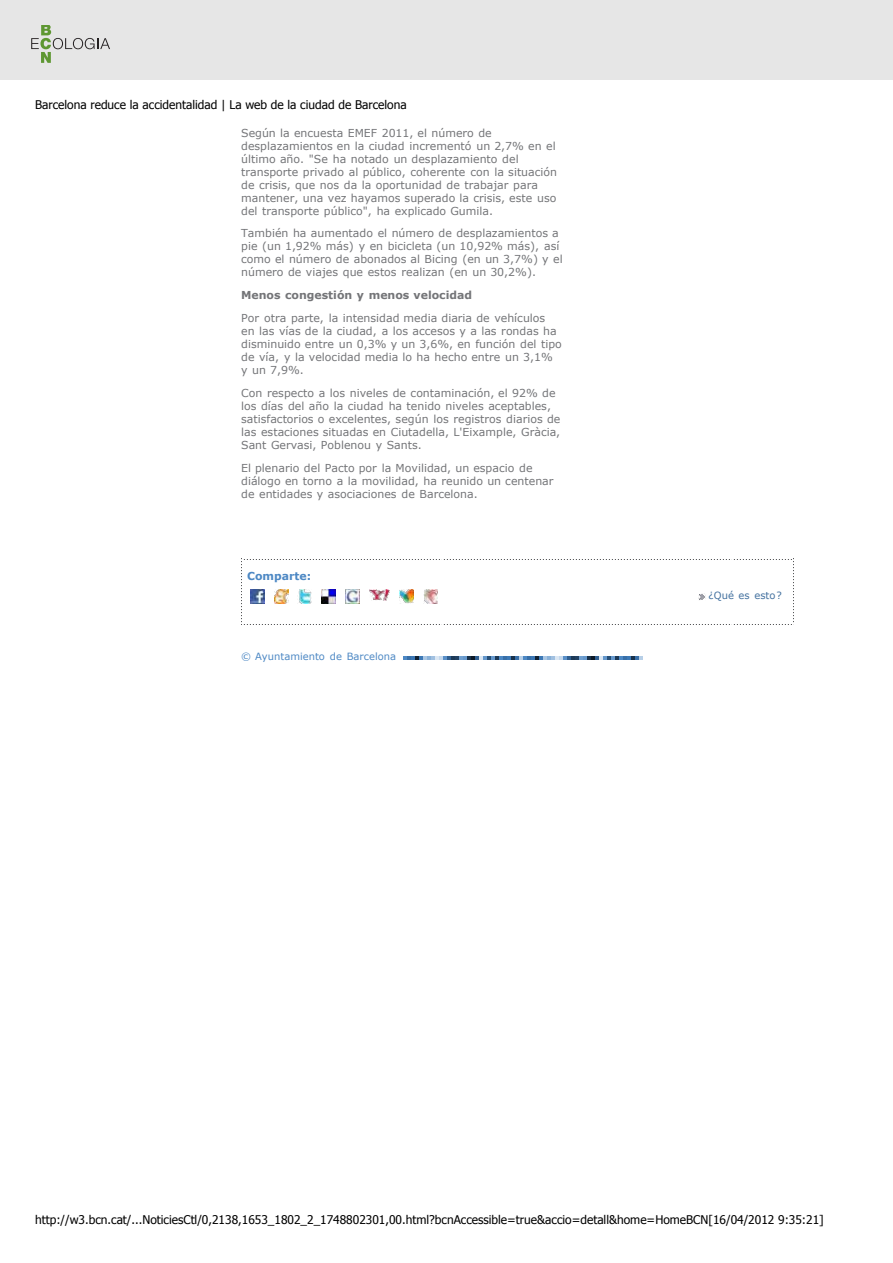
<style>
.page{position:relative;width:893px;height:1263px;background:#fff}
.page>*{position:absolute;margin:0;border:0;box-sizing:border-box;transform-origin:0 0}
.t1{font:12px "Tahoma";color:#000}
.t2{font:10.95px/12.9px "Verdana";color:#747578}
.t3{font:700 10.95px "Verdana";color:#747578}
.t4{font:700 10.95px "Verdana";color:#4d88c4}
.t5{font:9.9px "Verdana";color:#4d88c4}
.t6{font:9.9px "Verdana";color:#43719f}
</style>
<div class="page">
<div style="left:0;top:0;width:893px;height:80px;background:#e6e6e6"></div>
<hr style="left:241px;top:558px;width:1px;height:66px;background:#bfbfbf">
<hr style="left:242px;top:558px;width:551px;height:1px;background:#bfbfbf">
<hr style="left:793px;top:558px;width:1px;height:66px;background:#bfbfbf">
<hr style="left:242px;top:623px;width:551px;height:1px;background:#bfbfbf">
<img style="left:250px;top:589px;width:14px;height:14px">
<img style="left:274px;top:589px;width:14px;height:14px">
<img style="left:298px;top:589px;width:14px;height:14px">
<img style="left:322px;top:589px;width:14px;height:14px">
<img style="left:346px;top:589px;width:14px;height:14px">
<img style="left:370px;top:589px;width:20px;height:11px">
<img style="left:400px;top:589px;width:14px;height:14px">
<img style="left:424px;top:589px;width:13px;height:14px">
<svg style="left:699px;top:593px;width:7px;height:7px"></svg>
<img style="left:403px;top:656px;width:240px;height:4px">
<svg style="left:31px;top:25px;width:79px;height:38px"></svg>
<p class="t1" style="left:35px;top:97px;width:373px">Barcelona reduce la accidentalidad | La web de la ciudad de Barcelona</p>
<p class="t2" style="left:241px;top:126px;width:317px">Según la encuesta EMEF 2011, el número de desplazamientos en la ciudad incrementó un 2,7% en el último año. "Se ha notado un desplazamiento del transporte privado al público, coherente con la situación de crisis, que nos da la oportunidad de trabajar para mantener, una vez hayamos superado la crisis, este uso del transporte público", ha explicado Gumila.</p>
<p class="t2" style="left:241px;top:227px;width:323px">También ha aumentado el número de desplazamientos a pie (un 1,92% más) y en bicicleta (un 10,92% más), así como el número de abonados al Bicing (en un 3,7%) y el número de viajes que estos realizan (en un 30,2%).</p>
<p class="t3" style="left:241px;top:287px;width:232px">Menos congestión y menos velocidad</p>
<p class="t2" style="left:241px;top:312px;width:322px">Por otra parte, la intensidad media diaria de vehículos<br>en las vías de la ciudad, a los accesos y a las rondas ha disminuido entre un 0,3% y un 3,6%, en función del tipo de vía, y la velocidad media lo ha hecho entre un 3,1% y un 7,9%.</p>
<p class="t2" style="left:241px;top:386px;width:321px">Con respecto a los niveles de contaminación, el 92% de los días del año la ciudad ha tenido niveles aceptables, satisfactorios o excelentes, según los registros diarios de las estaciones situadas en Ciutadella, L'Eixample, Gràcia, Sant Gervasi, Poblenou y Sants.</p>
<p class="t2" style="left:241px;top:461px;width:314px">El plenario del Pacto por la Movilidad, un espacio de diálogo en torno a la movilidad, ha reunido un centenar de entidades y asociaciones de Barcelona.</p>
<p class="t4" style="left:247px;top:568px;width:66px">Comparte:</p>
<p class="t5" style="left:241px;top:650px;width:156px">© Ayuntamiento de Barcelona</p>
<p class="t6" style="left:709px;top:589px;width:75px">¿Qué es esto?</p>
<p class="t1" style="left:35px;top:1212px;width:790px">http://w3.bcn.cat/...NoticiesCtl/0,2138,1653_1802_2_1748802301,00.html?bcnAccessible=true&amp;accio=detall&amp;home=HomeBCN[16/04/2012 9:35:21]</p>
</div>
